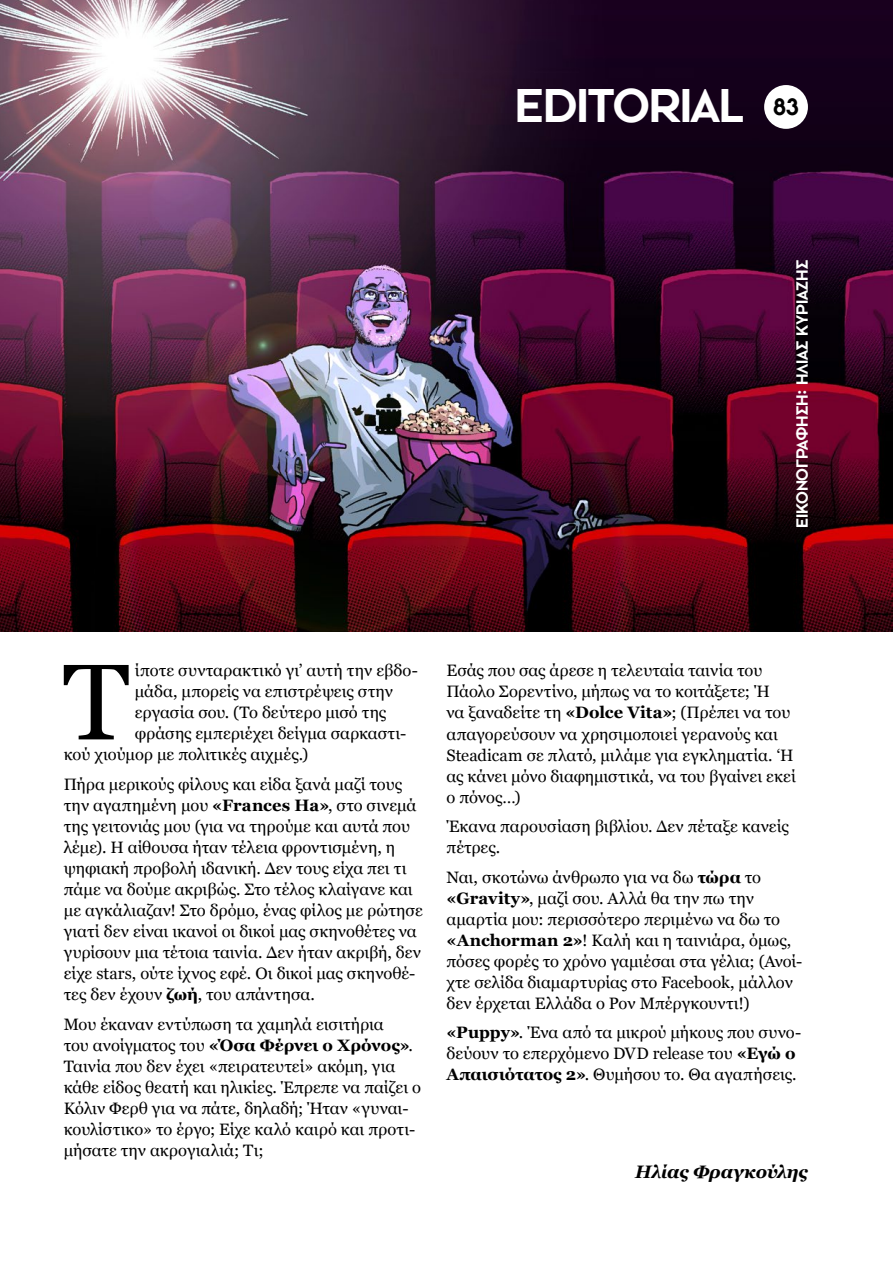
<style>
.page{position:relative;width:893px;height:1263px;background:#fff}
.page>*{position:absolute;margin:0;border:0;box-sizing:border-box;transform-origin:0 0}
.t1{font:107.4px "Georgia";color:#000}
.t2{font:48px "F Cinematica";letter-spacing:-.025em;color:#fff}
.t3{font:24px "F Cinematica";color:#000}
.t4{font:italic 700 18px "Georgia";letter-spacing:-.005em;color:#000}
.t5{font:16.5px/21px "Georgia";color:#000}
.t6{font:16.5px "F Cinematica";letter-spacing:-.025em;color:#fff}
.s1{font-weight:700}
</style>
<div class="page">
<img style="left:0;top:0;width:893px;height:631px">
<div style="left:764px;top:85px;width:44px;height:44px;background:#fff;border-radius:50%"></div>
<h2 class="t2" style="left:515px;top:77px;width:232px">EDITORIAL</h2>
<h3 class="t3" style="left:773px;top:93px;width:27px">83</h3>
<p class="t6" style="left:792px;top:528px;width:270px;rotate:-90deg">ΕΙΚΟΝΟΓΡΑΦΗΣΗ: ΗΛΙΑΣ ΚΥΡΙΑΖΗΣ</p>
<h1 class="t1" style="left:63px;top:641px;width:68px">Τ</h1>
<p class="t5" style="left:135px;top:660px;width:285px">ίποτε συνταρακτικό γι’ αυτή την εβδο-</p>
<p class="t5" style="left:135px;top:681px;width:260px">μάδα, μπορείς να επιστρέψεις στην</p>
<p class="t5" style="left:135px;top:702px;width:253px">εργασία σου. (Το δεύτερο μισό της</p>
<p class="t5" style="left:135px;top:723px;width:273px">φράσης εμπεριέχει δείγμα σαρκαστι-</p>
<p class="t5" style="left:64px;top:744px;width:246px">κού χιούμορ με πολιτικές αιχμές.)</p>
<p class="t5" style="left:64px;top:774px;width:360px">Πήρα μερικούς φίλους και είδα ξανά μαζί τους την αγαπημένη μου <span class="s1">«Frances Ha»</span>, στο σινεμά της γειτονιάς μου (για να τηρούμε και αυτά που λέμε). Η αίθουσα ήταν τέλεια φροντισμένη, η ψηφιακή προβολή ιδανική. Δεν τους είχα πει τι πάμε να δούμε ακριβώς. Στο τέλος κλαίγανε και με αγκάλιαζαν! Στο δρόμο, ένας φίλος με ρώτησε γιατί δεν είναι ικανοί οι δικοί μας σκηνοθέτες να γυρίσουν μια τέτοια ταινία. Δεν ήταν ακριβή, δεν είχε stars, ούτε ίχνος εφέ. Οι δικοί μας σκηνοθέ&shy;τες δεν έχουν <span class="s1">ζωή</span>, του απάντησα.</p>
<p class="t5" style="left:64px;top:1013px;width:359px">Μου έκαναν εντύπωση τα χαμηλά εισιτήρια<br>του ανοίγματος του <span class="s1">«Όσα Φέρνει ο Χρόνος»</span>.<br>Ταινία που δεν έχει «πειρατευτεί» ακόμη, για κάθε είδος θεατή και ηλικίες. Έπρεπε να παίζει ο Κόλιν Φερθ για να πάτε, δηλαδή; Ήταν «γυναι&shy;κουλίστικο» το έργο; Είχε καλό καιρό και προτι&shy;μήσατε την ακρογιαλιά; Τι;</p>
<p class="t5" style="left:446px;top:660px;width:351px">Εσάς που σας άρεσε η τελευταία ταινία του Πάολο Σορεντίνο, μήπως να το κοιτάξετε; Ή<br>να ξαναδείτε τη <span class="s1">«Dolce Vita»</span>; (Πρέπει να του απαγορεύσουν να χρησιμοποιεί γερανούς και Steadicam σε πλατό, μιλάμε για εγκληματία. ‘Η ας κάνει μόνο διαφημιστικά, να του βγαίνει εκεί ο πόνος…)</p>
<p class="t5" style="left:446px;top:816px;width:344px">Έκανα παρουσίαση βιβλίου. Δεν πέταξε κανείς πέτρες.</p>
<p class="t5" style="left:446px;top:866px;width:357px">Ναι, σκοτώνω άνθρωπο για να δω <span class="s1">τώρα</span> το <span class="s1">«Gravity»</span>, μαζί σου. Αλλά θα την πω την αμαρτία μου: περισσότερο περιμένω να δω το <span class="s1">«Anchorman 2»</span>! Καλή και η ταινιάρα, όμως, πόσες φορές το χρόνο γαμιέσαι στα γέλια; (Ανοί&shy;χτε σελίδα διαμαρτυρίας στο Facebook, μάλλον δεν έρχεται Ελλάδα ο Ρον Μπέργκουντι!)</p>
<p class="t5" style="left:446px;top:1022px;width:356px"><span class="s1">«Puppy»</span>. Ένα από τα μικρού μήκους που συνο&shy;δεύουν το επερχόμενο DVD release του <span class="s1">«Εγώ ο<br>Απαισιότατος 2»</span>. Θυμήσου το. Θα αγαπήσεις.</p>
<p class="t4" style="left:635px;top:1161px;width:174px">Hλίας Φραγκούλης</p>
</div>
